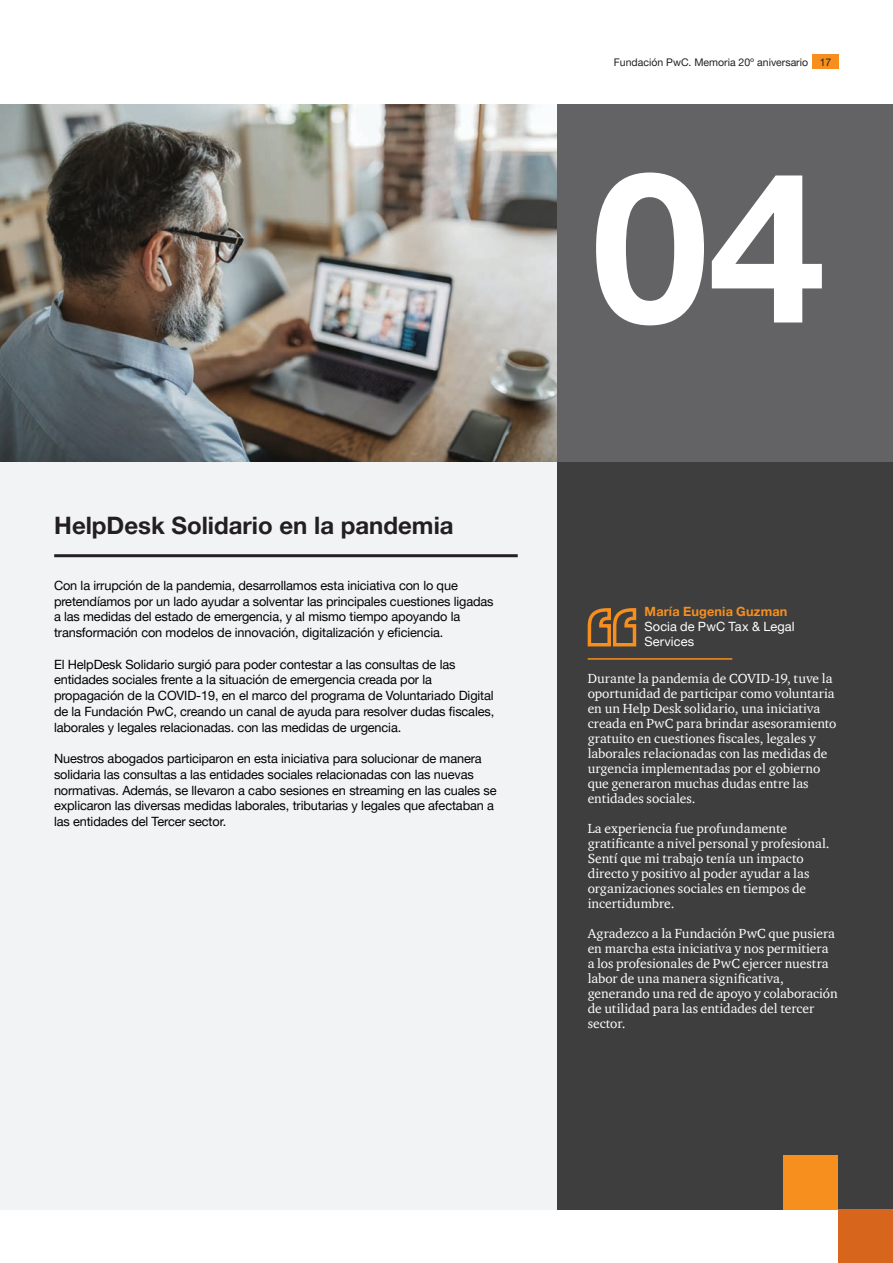
<style>
.page{position:relative;width:893px;height:1263px;background:#fff}
.page>*{position:absolute;margin:0;border:0;box-sizing:border-box;transform-origin:0 0}
.Huge_Title_Cover{font:700 210px "Helvetica Neue LT Pro";color:#fff}
.Subtitle_1_White{font:700 24px "Helvetica Neue LT Pro";color:#231f20}
.Texto{font:13.5px/15px "ITC Charter Com";color:#fff}
.Texto-2{font:12.75px/15.8px "Helvetica Neue LT Pro";letter-spacing:-.01em;color:#000}
.Texto-3{font:12.75px/15px "Helvetica Neue LT Pro";letter-spacing:.005em;color:#fff}
.Texto-4{font:700 12.75px "Helvetica Neue LT Pro";letter-spacing:.01em;color:#f68f1e}
.t1{font:10.5px "Helvetica Neue LT Pro";color:#231f20}
</style>
<div class="page">
<div style="left:812px;top:54px;width:27px;height:15px;background:#f68f1e"></div>
<div style="left:0;top:451px;width:893px;height:759px;background:#f2f3f4"></div>
<div style="left:557px;top:461px;width:336px;height:749px;background:#3e3e3f"></div>
<img style="left:0;top:104px;width:557px;height:357px">
<div style="left:557px;top:104px;width:336px;height:357px;background:#636366"></div>
<div style="left:838px;top:1210px;width:55px;height:53px;background:#d8651c"></div>
<div style="left:783px;top:1155px;width:55px;height:55px;background:#f68f1e"></div>
<hr style="left:54px;top:554px;width:464px;height:3px;background:#231f20">
<svg style="left:587px;top:608px;width:50px;height:39px"></svg>
<hr style="left:588px;top:658px;width:144px;height:2px;background:#f68f1e">
<p class="Subtitle_1_White" style="left:54px;top:511px;width:401px">HelpDesk Solidario en la pandemia</p>
<p class="Texto-2" style="left:54px;top:577px;width:441px">Con la irrupción de la pandemia, desarrollamos esta iniciativa con lo que pretendíamos por un lado ayudar a solventar las principales cuestiones ligadas a las medidas del estado de emergencia, y al mismo tiempo apoyando la transformación con modelos de innovación, digitalización y eficiencia.</p>
<p class="Texto-2" style="left:54px;top:656px;width:442px">El HelpDesk Solidario surgió para poder contestar a las consultas de las entidades sociales frente a la situación de emergencia creada por la propagación de la COVID-19, en el marco del programa de Voluntariado Digital de la Fundación PwC, creando un canal de ayuda para resolver dudas fiscales, laborales y legales relacionadas. con las medidas de urgencia.</p>
<p class="Texto-2" style="left:54px;top:750px;width:444px">Nuestros abogados participaron en esta iniciativa para solucionar de manera solidaria las consultas a las entidades sociales relacionadas con las nuevas normativas. Además, se llevaron a cabo sesiones en streaming en las cuales se explicaron las diversas medidas laborales, tributarias y legales que afectaban a las entidades del Tercer sector.</p>
<p class="t1" style="left:614px;top:55px;width:219px">Fundación PwC. Memoria 20º aniversario 17</p>
<p class="Huge_Title_Cover" style="left:592px;top:118px;width:235px">04</p>
<p class="Texto-4" style="left:645px;top:604px;width:144px">María Eugenia Guzman</p>
<p class="Texto-3" style="left:645px;top:619px;width:151px">Socia de PwC Tax &amp; Legal<br>Services</p>
<p class="Texto" style="left:588px;top:671px;width:250px">Durante la pandemia de COVID-19, tuve la oportunidad de participar como voluntaria en un Help Desk solidario, una iniciativa creada en PwC para brindar asesoramiento gratuito en cuestiones fiscales, legales y laborales relacionadas con las medidas de urgencia implementadas por el gobierno que generaron muchas dudas entre las entidades sociales.</p>
<p class="Texto" style="left:588px;top:821px;width:243px">La experiencia fue profundamente gratificante a nivel personal y profesional.<br>Sentí que mi trabajo tenía un impacto directo y positivo al poder ayudar a las organizaciones sociales en tiempos de incertidumbre.</p>
<p class="Texto" style="left:588px;top:926px;width:252px">Agradezco a la Fundación PwC que pusiera en marcha esta iniciativa y nos permitiera a los profesionales de PwC ejercer nuestra labor de una manera significativa, generando una red de apoyo y colaboración de utilidad para las entidades del tercer sector.</p>
</div>
